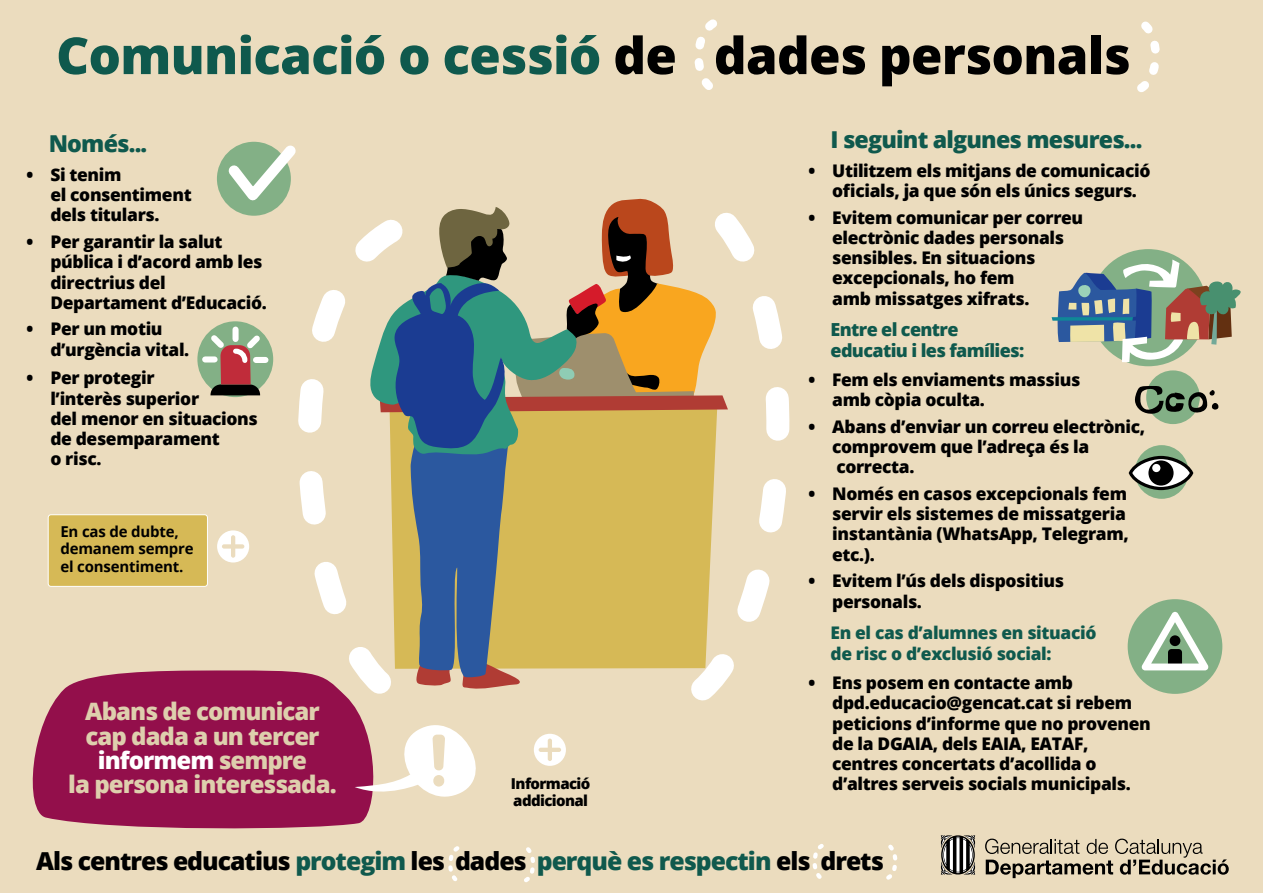
<style>
.page{position:relative;width:1263px;height:893px;background:#ebdcbe}
.page>*{position:absolute;margin:0;border:0;box-sizing:border-box;transform-origin:0 0}
.t1{font:800 51px "Open Sans";letter-spacing:-.015em;color:#0f594d}
.TextA{font:800 24.75px "Open Sans";letter-spacing:-.04em;color:#000}
.TextA-2{font:800 24px/24.3px "Open Sans";letter-spacing:-.04em;color:#decfad;text-align:center}
.t2{font:800 23.25px "Open Sans";letter-spacing:-.035em;color:#0f594d}
.t3{font:800 18px/21px "Open Sans";letter-spacing:-.035em;color:#0f594d}
.t4{font:800 17.4px/20.2px "Open Sans";letter-spacing:-.02em;color:#000}
.t5{font:800 17.4px/21px "Open Sans";letter-spacing:-.02em;color:#0f594d}
.t6{font:700 15px/17.7px "Open Sans";letter-spacing:-.01em;color:#000}
.TextA-3{font:800 15px/16.5px "Open Sans";letter-spacing:-.04em;color:#000}
.s1{color:#000}
.s2{color:#fff}
.s3{color:#0f594d}
</style>
<div class="page">
<svg style="left:197px;top:321px;width:76px;height:76px"></svg>
<svg style="left:206px;top:330px;width:57px;height:65px;background:#958070"></svg>
<svg style="left:694px;top:19px;width:23px;height:71px"></svg>
<svg style="left:1137px;top:21px;width:23px;height:71px"></svg>
<svg style="left:32px;top:670px;width:336px;height:159px;background:#9a1f54"></svg>
<svg style="left:422px;top:198px;width:248px;height:491px"></svg>
<div style="left:1128px;top:599px;width:94px;height:95px;background:#83b086;border-radius:50%"></div>
<svg style="left:1141px;top:612px;width:67px;height:58px"></svg>
<div style="left:217px;top:530px;width:32px;height:32px;background:#fff;border-radius:50%"></div>
<svg style="left:222px;top:535px;width:22px;height:23px"></svg>
<svg style="left:263px;top:214px;width:159px;height:507px"></svg>
<svg style="left:670px;top:212px;width:120px;height:489px"></svg>
<div style="left:1090px;top:249px;width:117px;height:117px;background:#83b086;border-radius:50%"></div>
<svg style="left:1052px;top:260px;width:189px;height:102px"></svg>
<svg style="left:1135px;top:445px;width:53px;height:54px"></svg>
<svg style="left:1130px;top:457px;width:61px;height:31px"></svg>
<div style="left:1129px;top:456px;width:64px;height:34px;border:3px solid #000;border-radius:50%"></div>
<div style="left:1148px;top:460px;width:25px;height:26px;background:#000;border-radius:50%"></div>
<div style="left:1152px;top:464px;width:8px;height:8px;background:#fff;border-radius:50%"></div>
<svg style="left:1135px;top:386px;width:84px;height:28px"></svg>
<svg style="left:1146px;top:370px;width:54px;height:54px;background:#698c6b"></svg>
<svg style="left:217px;top:142px;width:74px;height:74px"></svg>
<svg style="left:219px;top:141px;width:77px;height:71px"></svg>
<svg style="left:448px;top:846px;width:12px;height:35px"></svg>
<svg style="left:812px;top:844px;width:12px;height:35px"></svg>
<svg style="left:524px;top:847px;width:11px;height:36px"></svg>
<svg style="left:886px;top:844px;width:12px;height:36px"></svg>
<svg style="left:355px;top:706px;width:121px;height:108px"></svg>
<div style="left:433px;top:775px;width:11px;height:12px;background:#ebdcbe;border-radius:5px"></div>
<div style="left:534px;top:734px;width:32px;height:32px;background:#fff;border-radius:50%"></div>
<svg style="left:539px;top:739px;width:22px;height:22px"></svg>
<div style="left:48px;top:515px;width:159px;height:71px;background:#d6b956;border-radius:3px"></div>
<div style="left:48px;top:515px;width:160px;height:71px;border:1px solid #fff;border-radius:3px"></div>
<svg style="left:941px;top:835px;width:34px;height:40px"></svg>
<svg style="left:985px;top:839px;width:244px;height:39px"></svg>
<h1 class="t1" style="left:56px;top:17px;width:1076px">Comunicació o cessió <span class="s1">de dades personals</span></h1>
<h2 class="t2" style="left:49px;top:126px;width:100px">Només...</h2>
<p class="t4" style="left:50px;top:164px;width:143px;text-indent:-24px">• Si tenim<br>el consentiment dels titulars.</p>
<p class="t4" style="left:50px;top:231px;width:218px;text-indent:-24px">• Per garantir la salut pública i d’acord amb les directrius del<br>Departament d’Educació.</p>
<p class="t4" style="left:50px;top:318px;width:140px;text-indent:-24px">• Per un motiu d’urgència vital.</p>
<p class="t4" style="left:50px;top:367px;width:209px;text-indent:-24px">• Per protegir<br>l’interès superior<br>del menor en situacions de desemparament<br>o risc.</p>
<p class="t6" style="left:60px;top:522px;width:135px">En cas de dubte, demanem sempre el consentiment.</p>
<p class="TextA-2" style="left:68px;top:698px;width:270px">Abans de comunicar cap dada a un tercer <span class="s2">informem</span> sempre<br>la persona interessada.</p>
<p class="TextA-3" style="left:511px;top:775px;width:81px">Informació addicional</p>
<h2 class="t2" style="left:830px;top:122px;width:313px">I seguint algunes mesures...</h2>
<p class="t4" style="left:808px;top:159px;width:344px;text-align:center">• Utilitzem els mitjans de comunicació oficials, ja que són els únics segurs.</p>
<p class="t4" style="left:832px;top:206px;width:253px;text-indent:-24px">• Evitem comunicar per correu electrònic dades personals sensibles. En situacions excepcionals, ho fem<br>amb missatges xifrats.</p>
<h3 class="t3" style="left:830px;top:318px;width:195px">Entre el centre educatiu i les famílies:</h3>
<p class="t4" style="left:832px;top:369px;width:250px;text-indent:-24px">• Fem els enviaments massius amb còpia oculta.</p>
<p class="t4" style="left:832px;top:415px;width:315px;text-indent:-24px">• Abans d’enviar un correu electrònic, comprovem que l’adreça és la correcta.</p>
<p class="t4" style="left:832px;top:483px;width:298px;text-indent:-24px">• Només en casos excepcionals fem servir els sistemes de missatgeria instantània (WhatsApp, Telegram, etc.).</p>
<p class="t4" style="left:832px;top:570px;width:233px;text-indent:-24px">• Evitem l’ús dels dispositius personals.</p>
<h3 class="t5" style="left:830px;top:621px;width:267px">En el cas d’alumnes en situació de risc o d’exclusió social:</h3>
<p class="t4" style="left:832px;top:672px;width:320px;text-indent:-24px">• Ens posem en contacte amb dpd.educacio@gencat.cat si rebem peticions d’informe que no provenen de la DGAIA, dels EAIA, EATAF, centres concertats d’acollida o d’altres serveis socials municipals.</p>
<p class="TextA" style="left:36px;top:842px;width:849px">Als centres educatius <span class="s3">protegim</span> les dades <span class="s3">perquè es respectin</span> els drets</p>
</div>
